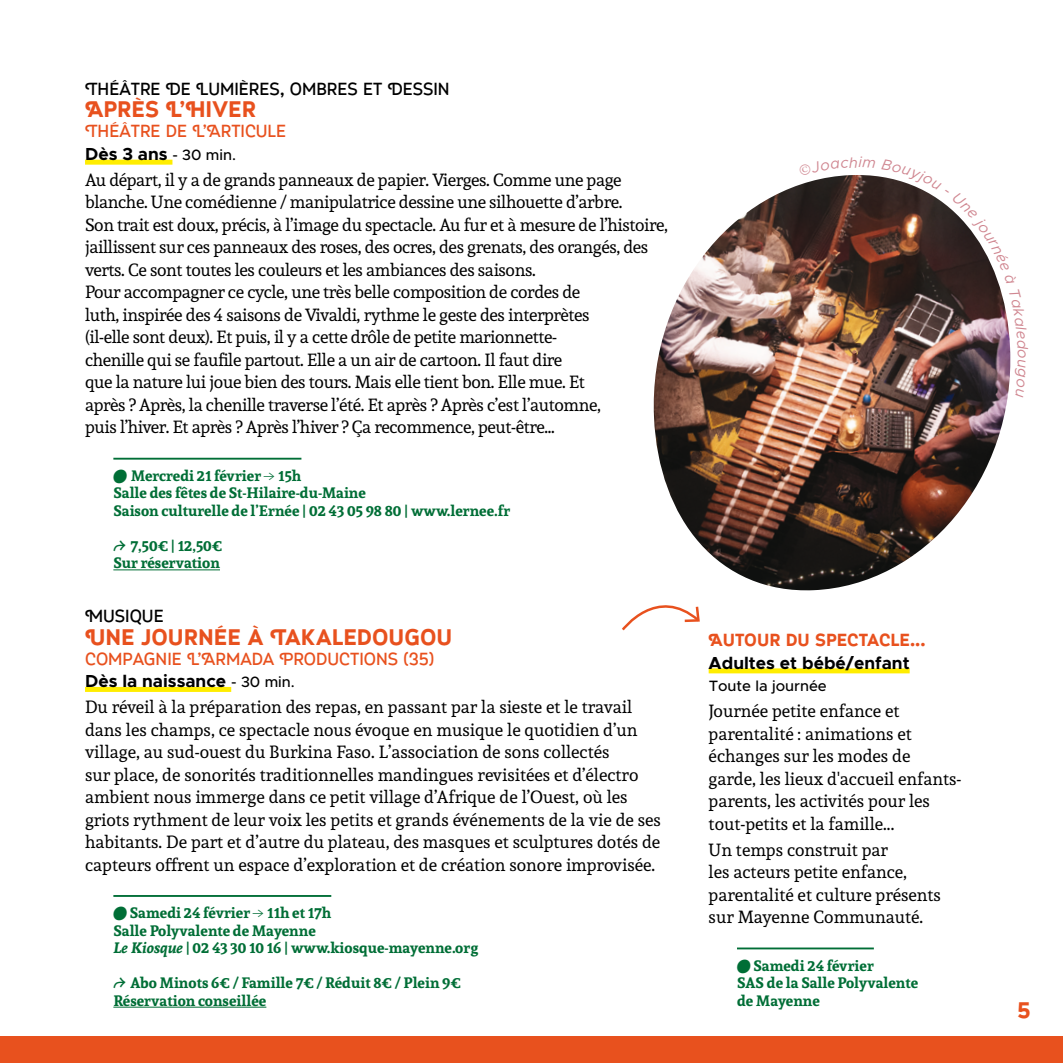
<style>
.page{position:relative;width:1063px;height:1063px;background:#fff}
.page>*{position:absolute;margin:0;border:0;box-sizing:border-box;transform-origin:0 0}
.t1{font:700 22.5px "Myra 4 F Caps";color:#e8511e}
.t2{font:17.5px/22.5px "Andada";color:#000}
.t3{font:17.5px/22.5px "Andada";letter-spacing:-.02em;color:#000}
.t4{font:700 17.5px "Metropolis";color:#000}
.t5{font:17.5px "Myra 4 F Caps";color:#e8511e}
.t6{font:17.5px "Myra 4 F Caps";color:#000}
.t7{font:700 17.5px "Myra 4 F Caps";color:#e8511e}
.t8{font:700 15px/17.5px "Andada";color:#006e36}
.t9{font:500 15px "Metropolis";color:#000}
.s1{font-weight:500;font-size:15px}
.s2{font-family:"Chaumont Script";font-weight:400}
.s3{font-family:"Chronicle Text G1"}
.s4{font-style:italic}
</style>
<div class="page">
<div style="left:0;top:1036px;width:1063px;height:27px;background:#e8511e"></div>
<div style="left:85px;top:160px;width:87px;height:5px;background:#ffed00"></div>
<hr style="left:113px;top:458px;width:188px;height:2px;background:#006e36">
<hr style="left:113px;top:569px;width:107px;height:1px;background:#006e36">
<div style="left:85px;top:687px;width:146px;height:5px;background:#ffed00"></div>
<hr style="left:113px;top:895px;width:218px;height:2px;background:#006e36">
<hr style="left:113px;top:1007px;width:153px;height:1px;background:#006e36">
<img style="left:653px;top:192px;width:352px;height:399px">
<div style="left:709px;top:668px;width:201px;height:5px;background:#ffed00"></div>
<hr style="left:737px;top:948px;width:137px;height:1px;background:#006e36">
<svg style="left:622px;top:584px;width:80px;height:47px"></svg>
<img style="left:781px;top:175px;width:230px;height:239px">
<p class="t6" style="left:85px;top:80px;width:366px">THÉÂTRE DE LUMIÈRES, OMBRES ET DESSIN</p>
<p class="t1" style="left:85px;top:98px;width:173px">APRÈS L’HIVER</p>
<p class="t5" style="left:85px;top:122px;width:203px">THÉÂTRE DE L’ARTICULE</p>
<p class="t4" style="left:85px;top:143px;width:153px">Dès 3 ans <span class="s1">- 30 min.</span></p>
<p class="t3" style="left:85px;top:168px;width:585px">Au départ, il y a de grands panneaux de papier. Vierges. Comme une page blanche. Une comédienne / manipulatrice dessine une silhouette d’arbre.<br>Son trait est doux, précis, à l’image du spectacle. Au fur et à mesure de l’histoire, jaillissent sur ces panneaux des roses, des ocres, des grenats, des orangés, des verts. Ce sont toutes les couleurs et les ambiances des saisons.<br>Pour accompagner ce cycle, une très belle composition de cordes de<br>luth, inspirée des 4 saisons de Vivaldi, rythme le geste des interprètes<br>(il-elle sont deux). Et puis, il y a cette drôle de petite marionnette-<br>chenille qui se faufile partout. Elle a un air de cartoon. Il faut dire<br>que la nature lui joue bien des tours. Mais elle tient bon. Elle mue. Et<br>après ? Après, la chenille traverse l’été. Et après ? Après c’est l’automne,<br>puis l’hiver. Et après ? Après l’hiver ? Ça recommence, peut-être...</p>
<p class="t8" style="left:113px;top:466px;width:398px"><span class="s2">●</span> Mercredi 21 février <span class="s3">•</span> 15h<br>Salle des fêtes de St-Hilaire-du-Maine<br>Saison culturelle de l’Ernée | 02 43 05 98 80 | www.lernee.fr</p>
<p class="t8" style="left:113px;top:536px;width:111px"><span class="s2">↱</span> 7,50€ | 12,50€<br>Sur réservation</p>
<p class="t6" style="left:85px;top:607px;width:80px">MUSIQUE</p>
<p class="t1" style="left:85px;top:625px;width:369px">UNE JOURNÉE À TAKALEDOUGOU</p>
<p class="t5" style="left:85px;top:649px;width:351px">COMPAGNIE L’ARMADA PRODUCTIONS (35)</p>
<p class="t4" style="left:85px;top:670px;width:211px">Dès la naissance <span class="s1">- 30 min.</span></p>
<p class="t2" style="left:85px;top:695px;width:577px">Du réveil à la préparation des repas, en passant par la sieste et le travail dans les champs, ce spectacle nous évoque en musique le quotidien d’un village, au sud-ouest du Burkina Faso. L’association de sons collectés<br>sur place, de sonorités traditionnelles mandingues revisitées et d’électro ambient nous immerge dans ce petit village d’Afrique de l’Ouest, où les griots rythment de leur voix les petits et grands événements de la vie de ses habitants. De part et d’autre du plateau, des masques et sculptures dotés de capteurs offrent un espace d’exploration et de création sonore improvisée.</p>
<p class="t8" style="left:113px;top:904px;width:366px"><span class="s2">●</span> Samedi 24 février <span class="s3">•</span> 11h et 17h<br>Salle Polyvalente de Mayenne<br><span class="s4">Le Kiosque</span> | 02 43 30 10 16 | www.kiosque-mayenne.org</p>
<p class="t8" style="left:113px;top:974px;width:349px"><span class="s2">↱</span> Abo Minots 6€ / Famille 7€ / Réduit 8€ / Plein 9€<br>Réservation conseillée</p>
<p class="t7" style="left:709px;top:631px;width:218px">AUTOUR DU SPECTACLE...</p>
<p class="t4" style="left:709px;top:651px;width:203px">Adultes et bébé/enfant</p>
<p class="t9" style="left:709px;top:677px;width:120px">Toute la journée</p>
<p class="t2" style="left:709px;top:699px;width:254px">Journée petite enfance et parentalité : animations et échanges sur les modes de garde, les lieux d'accueil enfants&shy;parents, les activités pour les tout-petits et la famille...</p>
<p class="t2" style="left:709px;top:838px;width:234px">Un temps construit par<br>les acteurs petite enfance, parentalité et culture présents sur Mayenne Communauté.</p>
<p class="t8" style="left:737px;top:956px;width:183px"><span class="s2">●</span> Samedi 24 février<br>SAS de la Salle Polyvalente de Mayenne</p>
<p class="t1" style="left:1017px;top:998px;width:15px">5</p>
</div>
